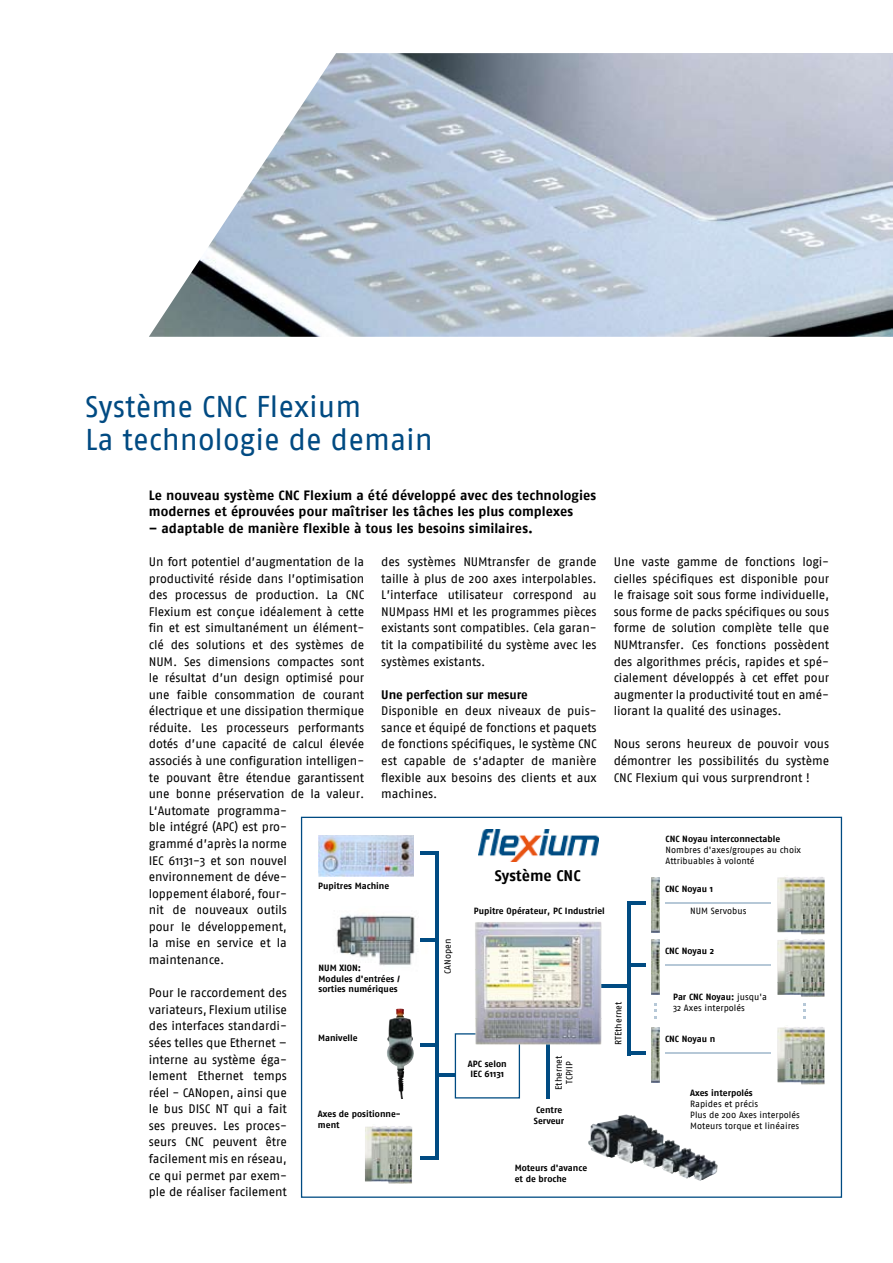
<style>
.page{position:relative;width:893px;height:1263px;background:#fff}
.page>*{position:absolute;margin:0;border:0;box-sizing:border-box;transform-origin:0 0}
.t1{font:30px/33.2px "Fago No";color:#004a82}
.t2{font:700 15.45px "Fago No";color:#000}
.t3{font:700 13.5px/16.6px "Fago No";letter-spacing:.005em;color:#000}
.t4{font:12.3px/16.6px "Fago No";letter-spacing:-.01em;color:#000;text-align:justify}
.t5{font:700 12.3px "Fago No";letter-spacing:-.01em;color:#000}
.t6{font:700 9px/10.8px "Fago No";color:#000}
.t7{font:9px/10.8px "Fago No";color:#000}
.s1{font-weight:700}
</style>
<div class="page">
<img style="left:149px;top:53px;width:744px;height:284px">
<hr style="left:546px;top:1018px;width:4px;height:80px;background:#004b82">
<hr style="left:599px;top:984px;width:30px;height:3px;background:#004b82">
<div style="left:455px;top:1033px;width:65px;height:65px;border:1px solid #004b82"></div>
<img style="left:473px;top:921px;width:131px;height:126px">
<hr style="left:627px;top:903px;width:3px;height:152px;background:#004b82">
<img style="left:777px;top:877px;width:48px;height:57px">
<img style="left:651px;top:877px;width:8px;height:55px">
<hr style="left:435px;top:851px;width:4px;height:309px;background:#004b82">
<img style="left:387px;top:1008px;width:27px;height:91px">
<img style="left:336px;top:914px;width:79px;height:52px">
<img style="left:318px;top:835px;width:96px;height:42px">
<img style="left:365px;top:1126px;width:47px;height:58px">
<hr style="left:420px;top:851px;width:19px;height:3px;background:#004b82">
<hr style="left:420px;top:1156px;width:19px;height:4px;background:#004b82">
<hr style="left:420px;top:1043px;width:19px;height:4px;background:#004b82">
<hr style="left:420px;top:938px;width:19px;height:4px;background:#004b82">
<hr style="left:437px;top:1073px;width:19px;height:4px;background:#004b82">
<hr style="left:627px;top:901px;width:18px;height:3px;background:#004b82">
<hr style="left:665px;top:902px;width:106px;height:1px;background:#b6c8d7">
<img style="left:777px;top:939px;width:48px;height:58px">
<img style="left:651px;top:940px;width:8px;height:55px">
<hr style="left:627px;top:963px;width:18px;height:4px;background:#004b82">
<hr style="left:665px;top:964px;width:106px;height:2px;background:#b6c8d7">
<img style="left:777px;top:1027px;width:48px;height:58px">
<img style="left:651px;top:1027px;width:8px;height:55px">
<hr style="left:627px;top:1051px;width:18px;height:4px;background:#004b82">
<hr style="left:665px;top:1052px;width:106px;height:1px;background:#b6c8d7">
<svg style="left:654px;top:1003px;width:2px;height:16px"></svg>
<svg style="left:803px;top:1003px;width:3px;height:16px"></svg>
<img style="left:479px;top:830px;width:119px;height:32px">
<img style="left:588px;top:1114px;width:123px;height:65px">
<h1 class="t1" style="left:85px;top:389px;width:350px">Système CNC Flexium<br>La technologie de demain</h1>
<p class="t3" style="left:149px;top:486px;width:449px">Le nouveau système CNC Flexium a été développé avec des technologies modernes et éprouvées pour maîtriser les tâches les plus complexes</p>
<p class="t3" style="left:149px;top:520px;width:386px">– adaptable de manière flexible à tous les besoins similaires.</p>
<p class="t4" style="left:149px;top:553px;width:217px;text-align:left">Un fort potentiel d’augmentation de la productivité réside dans l’optimisation des processus de production. La CNC<br>Flexium est conçue idéalement à cette fin et est simultanément un élément&shy;clé des solutions et des systèmes de<br>NUM. Ses dimensions compactes sont le résultat d’un design optimisé pour une faible consommation de courant électrique et une dissipation thermique réduite. Les processeurs performants dotés d’une capacité de calcul élevée associés à une configuration intelligen&shy;te pouvant être étendue garantissent une bonne préservation de la valeur.<br>L‘Automate programma-<br>ble intégré (APC) est pro-<br>grammé d’après la norme<br>IEC 61131-3 et son nouvel environnement de déve-<br>loppement élaboré, four-<br>nit de nouveaux outils<br>pour le développement,<br>la mise en service et la maintenance.</p>
<p class="t4" style="left:149px;top:984px;width:140px">Pour le raccordement des variateurs, Flexium utilise des interfaces standardi&shy;sées telles que Ethernet – interne au système éga&shy;lement Ethernet temps réel - CANopen, ainsi que le bus DISC NT qui a fait ses preuves. Les proces&shy;seurs CNC peuvent être facilement mis en réseau, ce qui permet par exem&shy;ple de réaliser facilement</p>
<p class="t4" style="left:381px;top:553px;width:217px">des systèmes NUMtransfer de grande taille à plus de 200 axes interpolables.<br>L’interface utilisateur correspond au NUMpass HMI et les programmes pièces existants sont compatibles. Cela garan&shy;tit la compatibilité du système avec les systèmes existants.</p>
<p class="t5" style="left:381px;top:687px;width:148px">Une perfection sur mesure</p>
<p class="t4" style="left:381px;top:702px;width:217px">Disponible en deux niveaux de puis&shy;sance et équipé de fonctions et paquets de fonctions spécifiques, le système CNC est capable de s‘adapter de manière flexible aux besoins des clients et aux machines.</p>
<p class="t2" style="left:495px;top:867px;width:87px">Système CNC</p>
<p class="t6" style="left:318px;top:880px;width:73px">Pupitres Machine</p>
<p class="t6" style="left:474px;top:905px;width:133px">Pupitre Opérateur, PC Industriel</p>
<p class="t7" style="left:442px;top:974px;width:36px;rotate:-90deg">CANopen</p>
<p class="t6" style="left:319px;top:962px;width:83px">NUM XION:<br>Modules d'entrées / sorties numériques</p>
<p class="t6" style="left:318px;top:1032px;width:41px">Manivelle</p>
<p class="t7" style="left:553px;top:1090px;width:36px;text-align:center;rotate:-90deg">Ethernet<br>TCP/IP</p>
<p class="t6" style="left:534px;top:1104px;width:32px">Centre<br>Serveur</p>
<p class="t6" style="left:468px;top:1058px;width:40px">APC selon<br>IEC 61131</p>
<p class="t6" style="left:318px;top:1108px;width:84px">Axes de positionne&shy;ment</p>
<p class="t6" style="left:515px;top:1162px;width:74px">Moteurs d'avance et de broche</p>
<p class="t4" style="left:614px;top:553px;width:217px">Une vaste gamme de fonctions logi&shy;cielles spécifiques est disponible pour le fraisage soit sous forme individuelle, sous forme de packs spécifiques ou sous forme de solution complète telle que NUMtransfer. Ces fonctions possèdent des algorithmes précis, rapides et spé&shy;cialement développés à cet effet pour augmenter la productivité tout en amé&shy;liorant la qualité des usinages.</p>
<p class="t4" style="left:614px;top:736px;width:217px">Nous serons heureux de pouvoir vous démontrer les possibilités du système CNC Flexium qui vous surprendront !</p>
<p class="t6" style="left:666px;top:833px;width:116px">CNC Noyau interconnectable</p>
<p class="t7" style="left:666px;top:844px;width:137px">Nombres d'axes/groupes au choix<br>Attribuables à volonté</p>
<p class="t6" style="left:665px;top:883px;width:50px">CNC Noyau 1</p>
<p class="t7" style="left:690px;top:905px;width:58px">NUM Servobus</p>
<p class="t7" style="left:613px;top:1045px;width:44px;rotate:-90deg">RTEthernet</p>
<p class="t6" style="left:665px;top:945px;width:51px">CNC Noyau 2</p>
<p class="t7" style="left:673px;top:991px;width:95px"><span class="s1">Par CNC Noyau:</span> jusqu'a<br>32 Axes interpolés</p>
<p class="t6" style="left:665px;top:1033px;width:52px">CNC Noyau n</p>
<p class="t6" style="left:690px;top:1087px;width:64px">Axes interpolés</p>
<p class="t7" style="left:690px;top:1098px;width:111px">Rapides et précis<br>Plus de 200 Axes interpolés<br>Moteurs torque et linéaires</p>
</div>
